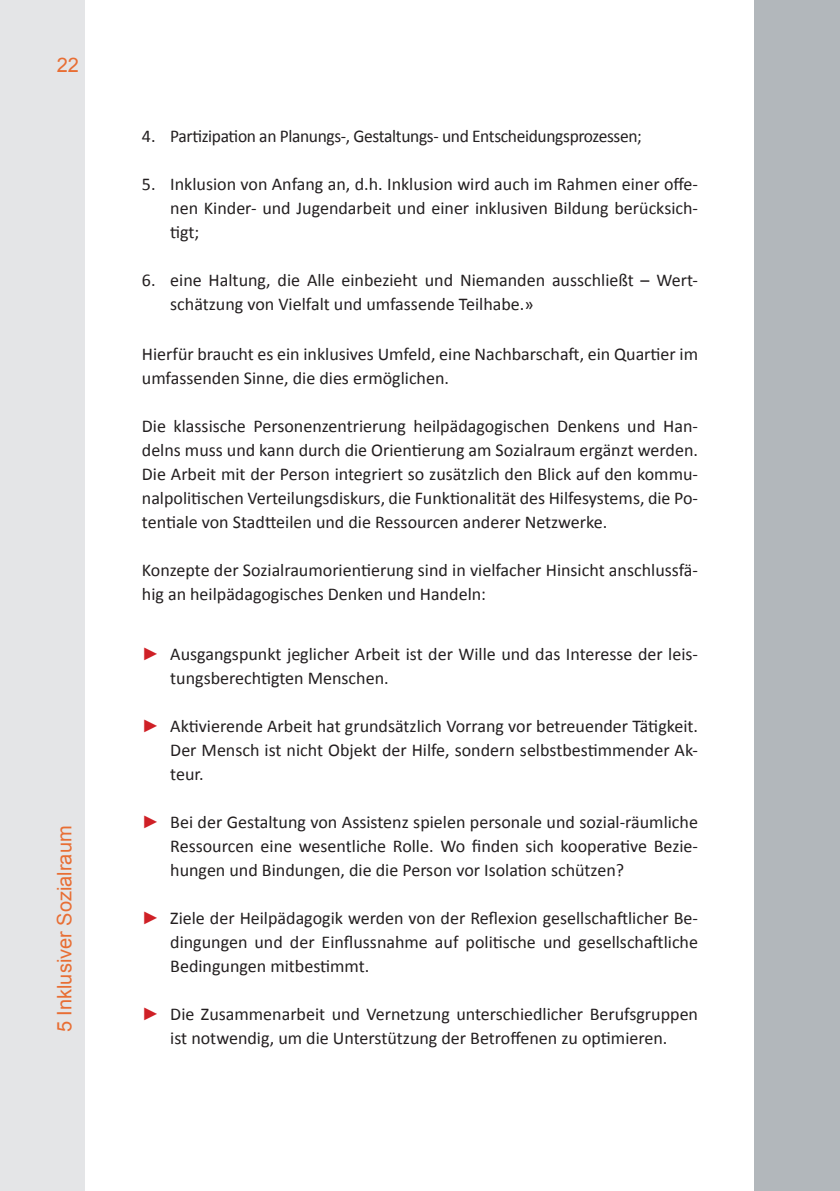
<style>
.page{position:relative;width:840px;height:1191px;background:#fff}
.page>*{position:absolute;margin:0;border:0;box-sizing:border-box;transform-origin:0 0}
.t1{font:20px "Arial";color:#e86e34}
.t2{font:18px/24px "Calibri";color:#231f20;text-align:justify}
.t3{font:18px "Calibri";letter-spacing:-.02em;color:#231f20}
.s1{font-family:"Arial";color:#cf2026}
</style>
<div class="page">
<div style="left:0;top:0;width:85px;height:1191px;background:#e4e5e7"></div>
<div style="left:754px;top:0;width:85px;height:1191px;background:#b2b7bb"></div>
<p class="t1" style="left:57px;top:52px;width:24px">22</p>
<p class="t1" style="left:51px;top:1032px;width:208px;rotate:-90deg">5 Inklusiver Sozialraum</p>
<p class="t3" style="left:142px;top:124px;width:501px">4. Partizipation an Planungs-, Gestaltungs- und Entscheidungsprozessen;</p>
<p class="t2" style="left:170px;top:172px;width:529px;text-indent:-28px">5. Inklusion von Anfang an, d.h. Inklusion wird auch im Rahmen einer offe&shy;nen Kinder- und Jugendarbeit und einer inklusiven Bildung berücksich&shy;tigt;</p>
<p class="t2" style="left:170px;top:268px;width:529px;text-indent:-28px">6. eine Haltung, die Alle einbezieht und Niemanden ausschließt – Wert&shy;schätzung von Vielfalt und umfassende Teilhabe.»</p>
<p class="t2" style="left:142px;top:342px;width:557px">Hierfür braucht es ein inklusives Umfeld, eine Nachbarschaft, ein Quartier im umfassenden Sinne, die dies ermöglichen.</p>
<p class="t2" style="left:142px;top:414px;width:557px">Die klassische Personenzentrierung heilpädagogischen Denkens und Han&shy;delns muss und kann durch die Orientierung am Sozialraum ergänzt werden.<br>Die Arbeit mit der Person integriert so zusätzlich den Blick auf den kommu&shy;nalpolitischen Verteilungsdiskurs, die Funktionalität des Hilfesystems, die Po&shy;tentiale von Stadtteilen und die Ressourcen anderer Netzwerke.</p>
<p class="t2" style="left:142px;top:558px;width:557px">Konzepte der Sozialraumorientierung sind in vielfacher Hinsicht anschlussfä&shy;hig an heilpädagogisches Denken und Handeln:</p>
<p class="t2" style="left:170px;top:641px;width:529px;text-indent:-28px"><span class="s1">►</span> Ausgangspunkt jeglicher Arbeit ist der Wille und das Interesse der leis&shy;tungsberechtigten Menschen.</p>
<p class="t2" style="left:170px;top:713px;width:529px;text-indent:-28px"><span class="s1">►</span> Aktivierende Arbeit hat grundsätzlich Vorrang vor betreuender Tätigkeit.<br>Der Mensch ist nicht Objekt der Hilfe, sondern selbstbestimmender Ak&shy;teur.</p>
<p class="t2" style="left:170px;top:809px;width:529px;text-indent:-28px"><span class="s1">►</span> Bei der Gestaltung von Assistenz spielen personale und sozial-räumliche Ressourcen eine wesentliche Rolle. Wo finden sich kooperative Bezie&shy;hungen und Bindungen, die die Person vor Isolation schützen?</p>
<p class="t2" style="left:170px;top:905px;width:529px;text-indent:-28px"><span class="s1">►</span> Ziele der Heilpädagogik werden von der Reflexion gesellschaftlicher Be&shy;dingungen und der Einflussnahme auf politische und gesellschaftliche Bedingungen mitbestimmt.</p>
<p class="t2" style="left:142px;top:1001px;width:557px;text-align:center"><span class="s1">►</span> Die Zusammenarbeit und Vernetzung unterschiedlicher Berufsgruppen ist notwendig, um die Unterstützung der Betroffenen zu optimieren.</p>
</div>
